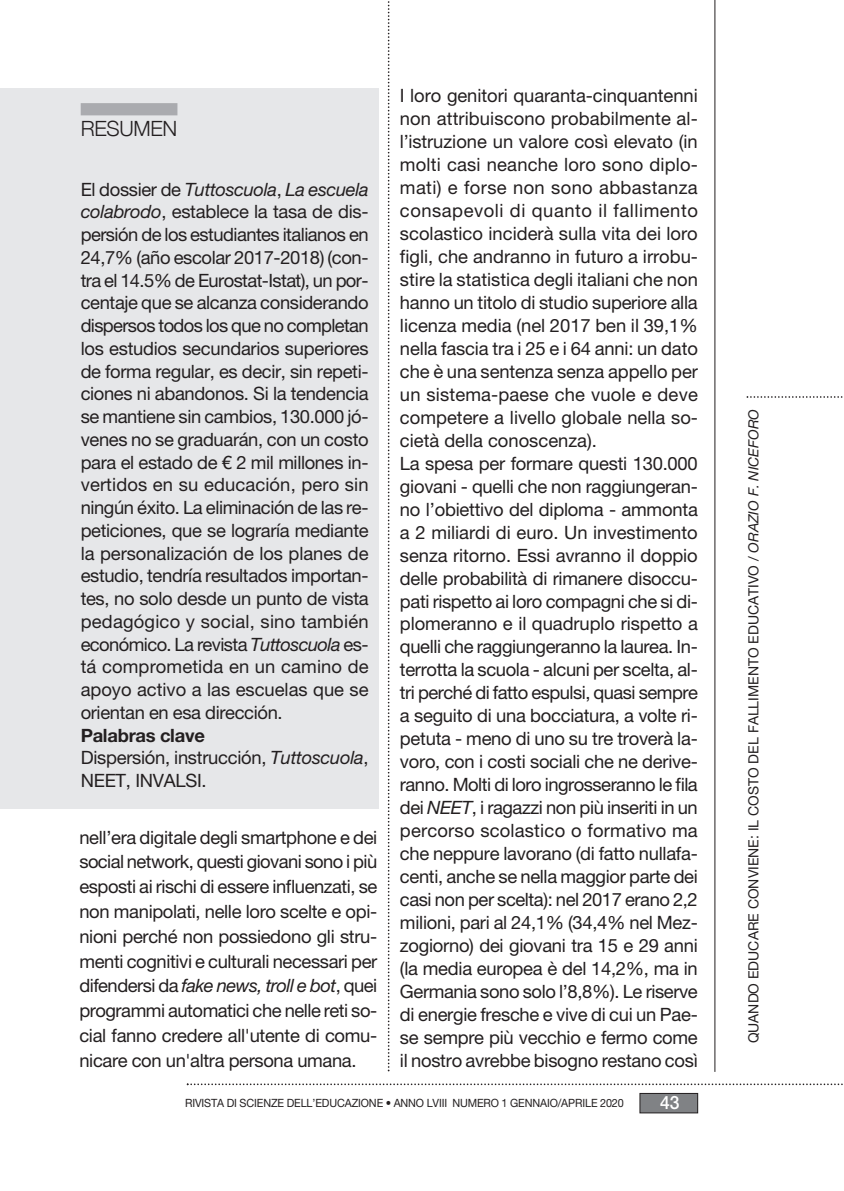
<style>
.page{position:relative;width:844px;height:1191px;background:#fff}
.page>*{position:absolute;margin:0;border:0;box-sizing:border-box;transform-origin:0 0}
.t1{font:300 21px "Helvetica Neue";letter-spacing:-.015em;color:#231f20}
.t2{font:18.38px/22.9px "Helvetica Neue LT Pro";letter-spacing:-.015em;color:#231f20;text-align:justify}
.t3{font:700 18.38px "Helvetica Neue LT Pro";letter-spacing:-.015em;color:#231f20}
.t4{font:500 18.38px "Helvetica Neue LT Pro";color:#fff;scale:.95 1}
.t5{font:14px "Helvetica Neue LT Pro";color:#231f20}
.t6{font:11.38px "Helvetica Neue LT Pro";letter-spacing:-.01em;color:#231f20;scale:.95 1}
.s1{font-style:italic}
</style>
<div class="page">
<div style="left:640px;top:1093px;width:57px;height:19px;background:#808285"></div>
<div style="left:639px;top:1093px;width:58px;height:20px;border:1px solid #231f20"></div>
<hr style="left:714px;top:0;width:1px;height:1071px;background:#231f20">
<svg style="left:187px;top:1083px;width:656px;height:2px"></svg>
<svg style="left:746px;top:396px;width:97px;height:2px"></svg>
<svg style="left:387px;top:1px;width:2px;height:1070px"></svg>
<div style="left:0;top:88px;width:378px;height:721px;background:#e6e7e9"></div>
<div style="left:81px;top:103px;width:96px;height:12px;background:#aaabaf"></div>
<p class="t1" style="left:81px;top:115px;width:98px">RESUMEN</p>
<p class="t2" style="left:81px;top:179px;width:289px">El dossier de <span class="s1">Tuttoscuola</span>, <span class="s1">La escuela colabrodo</span>, establece la tasa de dis&shy;persión de los estudiantes italianos en 24,7% (año escolar 2017-2018) (con&shy;tra el 14.5% de Eurostat-Istat), un por&shy;centaje que se alcanza considerando dispersos todos los que no completan los estudios secundarios superiores de forma regular, es decir, sin repeti&shy;ciones ni abandonos. Si la tendencia se mantiene sin cambios, 130.000 jó&shy;venes no se graduarán, con un costo para el estado de € 2 mil millones in&shy;vertidos en su educación, pero sin ningún éxito. La eliminación de las re&shy;peticiones, que se lograría mediante la personalización de los planes de estudio, tendría resultados importan&shy;tes, no solo desde un punto de vista pedagógico y social, sino también económico. La revista <span class="s1">Tuttoscuola</span> es&shy;tá comprometida en un camino de apoyo activo a las escuelas que se orientan en esa dirección.</p>
<p class="t3" style="left:81px;top:728px;width:126px">Palabras clave</p>
<p class="t2" style="left:81px;top:748px;width:289px">Dispersión, instrucción, <span class="s1">Tuttoscuola</span>,<br>NEET, INVALSI.</p>
<p class="t2" style="left:79px;top:826px;width:299px;line-height:24.8px">nell’era digitale degli smartphone e dei social network, questi giovani sono i più esposti ai rischi di essere influenzati, se non manipolati, nelle loro scelte e opi&shy;nioni perché non possiedono gli stru&shy;menti cognitivi e culturali necessari per difendersi da <span class="s1">fake news, troll e bot</span>, quei programmi automatici che nelle reti so&shy;cial fanno credere all'utente di comu&shy;nicare con un'altra persona umana.</p>
<p class="t2" style="left:400px;top:86px;width:299px">I loro genitori quaranta-cinquantenni non attribuiscono probabilmente al&shy;l’istruzione un valore così elevato (in molti casi neanche loro sono diplo&shy;mati) e forse non sono abbastanza consapevoli di quanto il fallimento scolastico inciderà sulla vita dei loro figli, che andranno in futuro a irrobu&shy;stire la statistica degli italiani che non hanno un titolo di studio superiore alla licenza media (nel 2017 ben il 39,1% nella fascia tra i 25 e i 64 anni: un dato che è una sentenza senza appello per un sistema-paese che vuole e deve competere a livello globale nella so&shy;cietà della conoscenza).</p>
<p class="t2" style="left:400px;top:453px;width:299px">La spesa per formare questi 130.000 giovani - quelli che non raggiungeran&shy;no l’obiettivo del diploma - ammonta a 2 miliardi di euro. Un investimento senza ritorno. Essi avranno il doppio delle probabilità di rimanere disoccu&shy;pati rispetto ai loro compagni che si di&shy;plomeranno e il quadruplo rispetto a quelli che raggiungeranno la laurea. In&shy;terrotta la scuola - alcuni per scelta, al&shy;tri perché di fatto espulsi, quasi sempre a seguito di una bocciatura, a volte ri&shy;petuta - meno di uno su tre troverà la&shy;voro, con i costi sociali che ne derive&shy;ranno. Molti di loro ingrosseranno le fila dei <span class="s1">NEET</span>, i ragazzi non più inseriti in un percorso scolastico o formativo ma che neppure lavorano (di fatto nullafa&shy;centi, anche se nella maggior parte dei casi non per scelta): nel 2017 erano 2,2 milioni, pari al 24,1% (34,4% nel Mez&shy;zogiorno) dei giovani tra 15 e 29 anni (la media europea è del 14,2%, ma in Germania sono solo l’8,8%). Le riserve di energie fresche e vive di cui un Pae&shy;se sempre più vecchio e fermo come il nostro avrebbe bisogno restano così</p>
<p class="t6" style="left:185px;top:1098px;width:463px">RIVISTA DI SCIENZE DELL’EDUCAZIONE • ANNO LVIII NUMERO 1 GENNAIO/APRILE 2020</p>
<p class="t4" style="left:660px;top:1095px;width:22px">43</p>
<p class="t5" style="left:748px;top:1043px;width:635px;rotate:-90deg">QUANDO EDUCARE CONVIENE: IL COSTO DEL FALLIMENTO EDUCATIVO / <span class="s1">ORAZIO F. NICEFORO</span></p>
</div>
